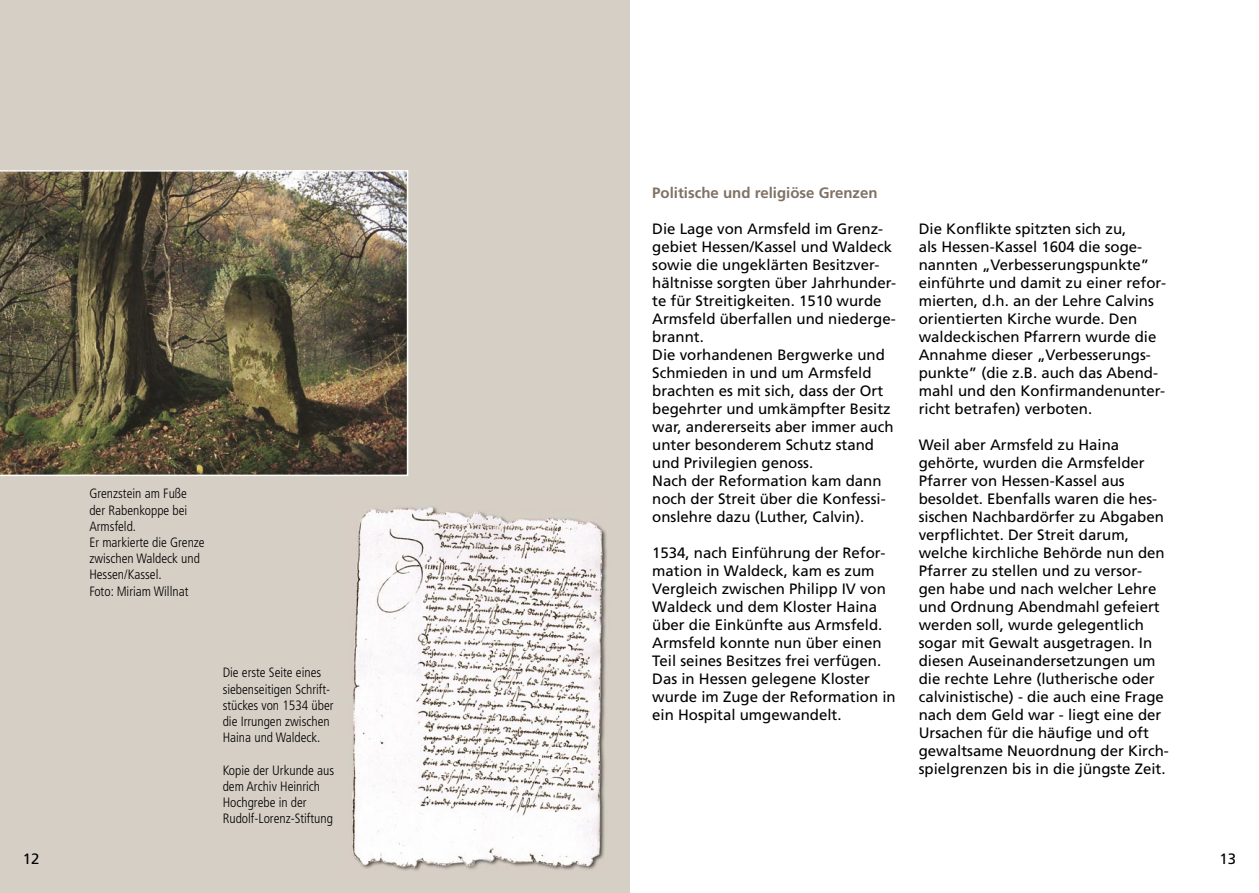
<style>
.page{position:relative;width:1259px;height:893px;background:#fff}
.page>*{position:absolute;margin:0;border:0;box-sizing:border-box;transform-origin:0 0}
.t1{font:15px/18px "Frutiger";color:#000}
.t2{font:700 15px "Frutiger";color:#7f7265}
.t3{font:300 condensed 13.5px/16.2px "Frutiger";color:#000}
</style>
<div class="page">
<div style="left:0;top:0;width:629px;height:893px;background:#d6cfc6"></div>
<img style="left:0;top:170px;width:408px;height:306px">
<img style="left:352px;top:506px;width:255px;height:365px">
<p class="t3" style="left:89px;top:486px;width:117px">Grenzstein am Fuße der Rabenkoppe bei<br>Armsfeld.<br>Er markierte die Grenze zwischen Waldeck und<br>Hessen/Kassel.<br>Foto: Miriam Willnat</p>
<p class="t3" style="left:223px;top:665px;width:112px">Die erste Seite eines siebenseitigen Schrift&shy;stückes von 1534 über die Irrungen zwischen<br>Haina und Waldeck.</p>
<p class="t3" style="left:223px;top:762px;width:113px">Kopie der Urkunde aus dem Archiv Heinrich<br>Hochgrebe in der<br>Rudolf-Lorenz-Stiftung</p>
<p class="t2" style="left:652px;top:184px;width:227px">Politische und religiöse Grenzen</p>
<p class="t1" style="left:652px;top:220px;width:245px">Die Lage von Armsfeld im Grenz&shy;gebiet Hessen/Kassel und Waldeck sowie die ungeklärten Besitzver&shy;hältnisse sorgten über Jahrhunder&shy;te für Streitigkeiten. 1510 wurde<br>Armsfeld überfallen und niederge&shy;brannt.<br>Die vorhandenen Bergwerke und<br>Schmieden in und um Armsfeld brachten es mit sich, dass der Ort begehrter und umkämpfter Besitz war, andererseits aber immer auch unter besonderem Schutz stand und Privilegien genoss.<br>Nach der Reformation kam dann noch der Streit über die Konfessi&shy;onslehre dazu (Luther, Calvin).</p>
<p class="t1" style="left:652px;top:544px;width:245px">1534, nach Einführung der Refor&shy;mation in Waldeck, kam es zum<br>Vergleich zwischen Philipp IV von<br>Waldeck und dem Kloster Haina über die Einkünfte aus Armsfeld.<br>Armsfeld konnte nun über einen<br>Teil seines Besitzes frei verfügen.<br>Das in Hessen gelegene Kloster wurde im Zuge der Reformation in ein Hospital umgewandelt.</p>
<p class="t1" style="left:919px;top:220px;width:249px">Die Konflikte spitzten sich zu,<br>als Hessen-Kassel 1604 die soge&shy;nannten „Verbesserungspunkte” einführte und damit zu einer refor&shy;mierten, d.h. an der Lehre Calvins orientierten Kirche wurde. Den waldeckischen Pfarrern wurde die<br>Annahme dieser „Verbesserungs&shy;punkte” (die z.B. auch das Abend&shy;mahl und den Konfirmandenunter&shy;richt betrafen) verboten.</p>
<p class="t1" style="left:919px;top:436px;width:252px">Weil aber Armsfeld zu Haina gehörte, wurden die Armsfelder Pfarrer von Hessen-Kassel aus besoldet. Ebenfalls waren die hes&shy;sischen Nachbardörfer zu Abgaben verpflichtet. Der Streit darum, welche kirchliche Behörde nun den Pfarrer zu stellen und zu versor&shy;gen habe und nach welcher Lehre und Ordnung Abendmahl gefeiert werden soll, wurde gelegentlich sogar mit Gewalt ausgetragen. In diesen Auseinandersetzungen um die rechte Lehre (lutherische oder calvinistische) - die auch eine Frage nach dem Geld war - liegt eine der Ursachen für die häufige und oft gewaltsame Neuordnung der Kirch&shy;spielgrenzen bis in die jüngste Zeit.</p>
<p class="t1" style="left:23px;top:850px;width:18px">12</p>
<p class="t1" style="left:1219px;top:850px;width:18px">13</p>
</div>
